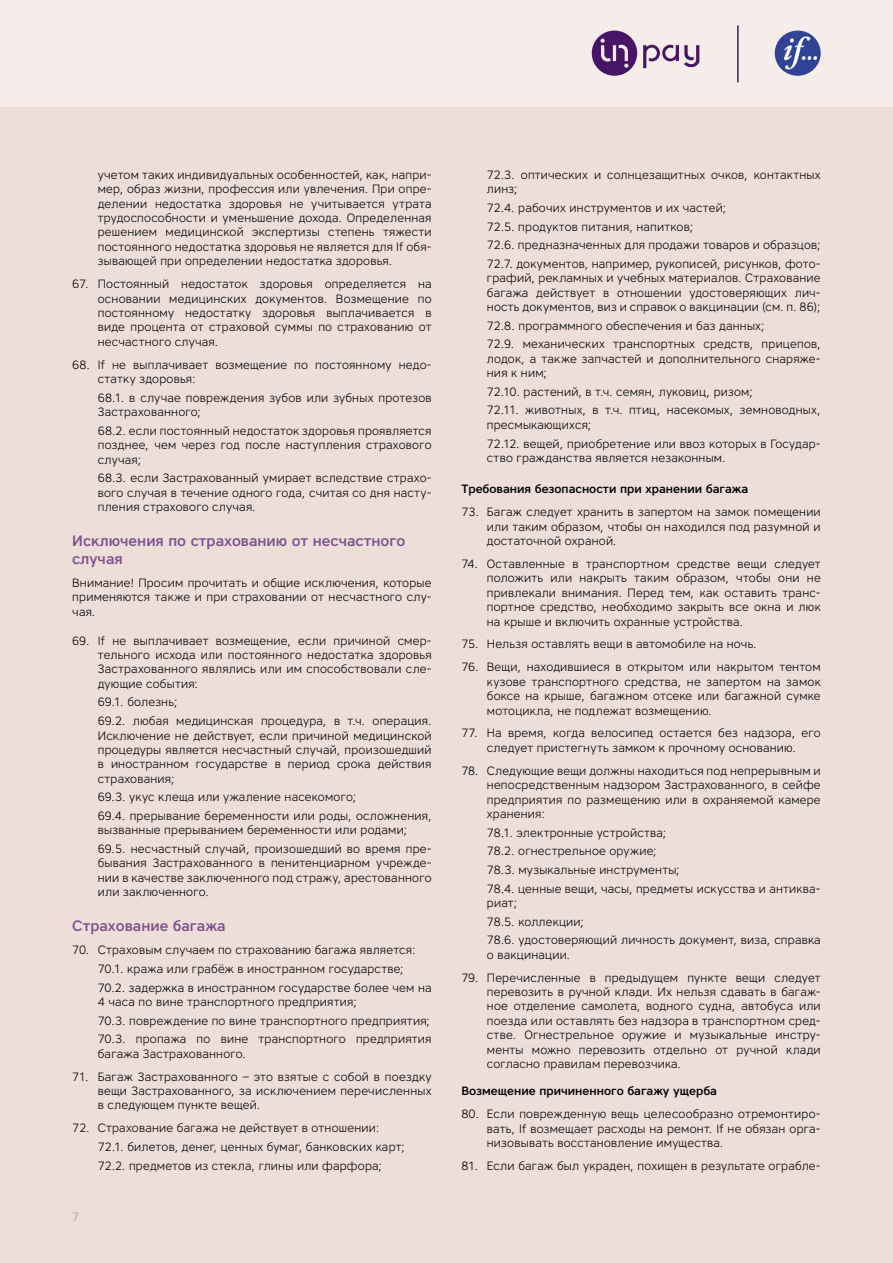
<style>
.page{position:relative;width:893px;height:1263px;background:#fff}
.page>*{position:absolute;margin:0;border:0;box-sizing:border-box;transform-origin:0 0}
.t1{font:500 15px/18px "Core Sans A55";color:#7e528e}
.t2{font:300 12px/14.4px "Core Sans A35";letter-spacing:.02em;color:#000;text-align:justify}
.t3{font:500 12px "Core Sans A55";color:#000}
.t4{font:300 12px "Core Sans A35";color:#a995a6}
</style>
<div class="page">
<div style="left:0;top:106px;width:893px;height:1157px;background:#eddeda"></div>
<div style="left:0;top:0;width:893px;height:106px;background:#f6ecea"></div>
<svg style="left:592px;top:31px;width:107px;height:45px"></svg>
<img style="left:775px;top:31px;width:46px;height:45px;border-radius:23px">
<hr style="left:737px;top:25px;width:2px;height:57px;background:#481465">
<p class="t2" style="left:98px;top:167px;width:335px">учетом таких индивидуальных особенностей, как, напри&shy;мер, образ жизни, профессия или увлечения. При опре&shy;делении недостатка здоровья не учитывается утрата трудоспособности и уменьшение дохода. Определенная решением медицинской экспертизы степень тяжести постоянного недостатка здоровья не является для If обя&shy;зывающей при определении недостатка здоровья.</p>
<p class="t2" style="left:98px;top:277px;width:335px;text-indent:-26px">67. Постоянный недостаток здоровья определяется на основании медицинских документов. Возмещение по постоянному недостатку здоровья выплачивается в виде процента от страховой суммы по страхованию от несчастного случая.</p>
<p class="t2" style="left:98px;top:357px;width:335px;text-indent:-26px">68. If не выплачивает возмещение по постоянному недо&shy;статку здоровья:</p>
<p class="t2" style="left:98px;top:390px;width:335px">68.1. в случае повреждения зубов или зубных протезов<br>Застрахованного;</p>
<p class="t2" style="left:98px;top:423px;width:335px">68.2. если постоянный недостаток здоровья проявляется позднее, чем через год после наступления страхового случая;</p>
<p class="t2" style="left:98px;top:471px;width:335px">68.3. если Застрахованный умирает вследствие страхо&shy;вого случая в течение одного года, считая со дня насту&shy;пления страхового случая.</p>
<p class="t1" style="left:72px;top:531px;width:334px">Исключения по страхованию от несчастного случая</p>
<p class="t2" style="left:72px;top:575px;width:361px">Внимание! Просим прочитать и общие исключения, которые применяются также и при страховании от несчастного слу&shy;чая.</p>
<p class="t2" style="left:98px;top:633px;width:335px;text-indent:-26px">69. If не выплачивает возмещение, если причиной смер&shy;тельного исхода или постоянного недостатка здоровья Застрахованного являлись или им способствовали сле&shy;дующие события:</p>
<p class="t2" style="left:98px;top:693px;width:335px;line-height:18.6px">69.1. болезнь;<br>69.2. любая медицинская процедура, в т.ч. операция.</p>
<p class="t2" style="left:98px;top:728px;width:335px">Исключение не действует, если причиной медицинской процедуры является несчастный случай, произошедший в иностранном государстве в период срока действия страхования;</p>
<p class="t2" style="left:98px;top:788px;width:335px;line-height:18.6px">69.3. укус клеща или ужаление насекомого;<br>69.4. прерывание беременности или роды, осложнения,</p>
<p class="t2" style="left:98px;top:821px;width:335px;line-height:18.6px">вызванные прерыванием беременности или родами;<br>69.5. несчастный случай, произошедший во время пре-</p>
<p class="t2" style="left:98px;top:856px;width:335px">бывания Застрахованного в пенитенциарном учрежде&shy;нии в качестве заключенного под стражу, арестованного или заключенного.</p>
<p class="t1" style="left:72px;top:917px;width:155px">Страхование багажа</p>
<p class="t2" style="left:98px;top:940px;width:335px;line-height:18.6px;text-align:left;text-indent:-26px">70. Страховым случаем по страхованию багажа является:<br>70.1. кража или грабёж в иностранном государстве;<br>70.2. задержка в иностранном государстве более чем на</p>
<p class="t2" style="left:98px;top:992px;width:335px;line-height:18.6px;text-align:left">4 часа по вине транспортного предприятия;<br>70.3. повреждение по вине транспортного предприятия;<br>70.3. пропажа по вине транспортного предприятия</p>
<p class="t2" style="left:98px;top:1046px;width:150px">багажа Застрахованного.</p>
<p class="t2" style="left:98px;top:1069px;width:335px;text-indent:-26px">71. Багаж Застрахованного – это взятые с собой в поездку вещи Застрахованного, за исключением перечисленных в следующем пункте вещей.</p>
<p class="t2" style="left:98px;top:1118px;width:309px;line-height:18.6px;text-align:left;text-indent:-26px">72. Страхование багажа не действует в отношении:<br>72.1. билетов, денег, ценных бумаг, банковских карт;<br>72.2. предметов из стекла, глины или фарфора;</p>
<p class="t4" style="left:72px;top:1208px;width:9px">7</p>
<p class="t2" style="left:487px;top:167px;width:335px">72.3. оптических и солнцезащитных очков, контактных линз;</p>
<p class="t2" style="left:487px;top:198px;width:335px;line-height:18.6px;text-align:left">72.4. рабочих инструментов и их частей;<br>72.5. продуктов питания, напитков;<br>72.6. предназначенных для продажи товаров и образцов; 72.7. документов, например, рукописей, рисунков, фото-</p>
<p class="t2" style="left:487px;top:271px;width:335px">графий, рекламных и учебных материалов. Страхование багажа действует в отношении удостоверяющих лич&shy;ность документов, виз и справок о вакцинации (см. п. 86);</p>
<p class="t2" style="left:487px;top:316px;width:335px;line-height:18.6px">72.8. программного обеспечения и баз данных;<br>72.9. механических транспортных средств, прицепов,</p>
<p class="t2" style="left:487px;top:351px;width:335px">лодок, а также запчастей и дополнительного снаряже&shy;ния к ним;</p>
<p class="t2" style="left:487px;top:382px;width:335px;line-height:18.6px">72.10. растений, в т.ч. семян, луковиц, ризом;<br>72.11. животных, в т.ч. птиц, насекомых, земноводных,</p>
<p class="t2" style="left:487px;top:415px;width:335px;line-height:18.6px">пресмыкающихся;<br>72.12. вещей, приобретение или ввоз которых в Государ-</p>
<p class="t2" style="left:487px;top:450px;width:240px">ство гражданства является незаконным.</p>
<p class="t3" style="left:461px;top:481px;width:288px">Требования безопасности при хранении багажа</p>
<p class="t2" style="left:487px;top:505px;width:335px;text-indent:-26px">73. Багаж следует хранить в запертом на замок помещении или таким образом, чтобы он находился под разумной и достаточной охраной.</p>
<p class="t2" style="left:487px;top:556px;width:335px;text-indent:-26px">74. Оставленные в транспортном средстве вещи следует положить или накрыть таким образом, чтобы они не привлекали внимания. Перед тем, как оставить транс&shy;портное средство, необходимо закрыть все окна и люк на крыше и включить охранные устройства.</p>
<p class="t2" style="left:461px;top:637px;width:297px">75. Нельзя оставлять вещи в автомобиле на ночь.</p>
<p class="t2" style="left:487px;top:660px;width:335px;text-indent:-26px">76. Вещи, находившиеся в открытом или накрытом тентом кузове транспортного средства, не запертом на замок боксе на крыше, багажном отсеке или багажной сумке мотоцикла, не подлежат возмещению.</p>
<p class="t2" style="left:461px;top:726px;width:361px;text-align:center">77. На время, когда велосипед остается без надзора, его следует пристегнуть замком к прочному основанию.</p>
<p class="t2" style="left:487px;top:763px;width:335px;text-indent:-26px">78. Следующие вещи должны находиться под непрерывным и непосредственным надзором Застрахованного, в сейфе предприятия по размещению или в охраняемой камере хранения:</p>
<p class="t2" style="left:487px;top:823px;width:335px;line-height:18.6px;text-align:left">78.1. электронные устройства;<br>78.2. огнестрельное оружие;<br>78.3. музыкальные инструменты;<br>78.4. ценные вещи, часы, предметы искусства и антиква-</p>
<p class="t2" style="left:487px;top:893px;width:335px;line-height:18.6px;text-align:left">риат;<br>78.5. коллекции;<br>78.6. удостоверяющий личность документ, виза, справка</p>
<p class="t2" style="left:487px;top:947px;width:85px">о вакцинации.</p>
<p class="t2" style="left:487px;top:970px;width:335px;text-indent:-26px">79. Перечисленные в предыдущем пункте вещи следует перевозить в ручной клади. Их нельзя сдавать в багаж&shy;ное отделение самолета, водного судна, автобуса или поезда или оставлять без надзора в транспортном сред&shy;стве. Огнестрельное оружие и музыкальные инстру&shy;менты можно перевозить отдельно от ручной клади согласно правилам перевозчика.</p>
<p class="t3" style="left:461px;top:1083px;width:257px">Возмещение причиненного багажу ущерба</p>
<p class="t2" style="left:487px;top:1106px;width:335px;text-indent:-26px">80. Если поврежденную вещь целесообразно отремонтиро&shy;вать, If возмещает расходы на ремонт. If не обязан орга&shy;низовывать восстановление имущества.</p>
<p class="t2" style="left:461px;top:1158px;width:361px">81. Если багаж был украден, похищен в результате ограбле-</p>
</div>
